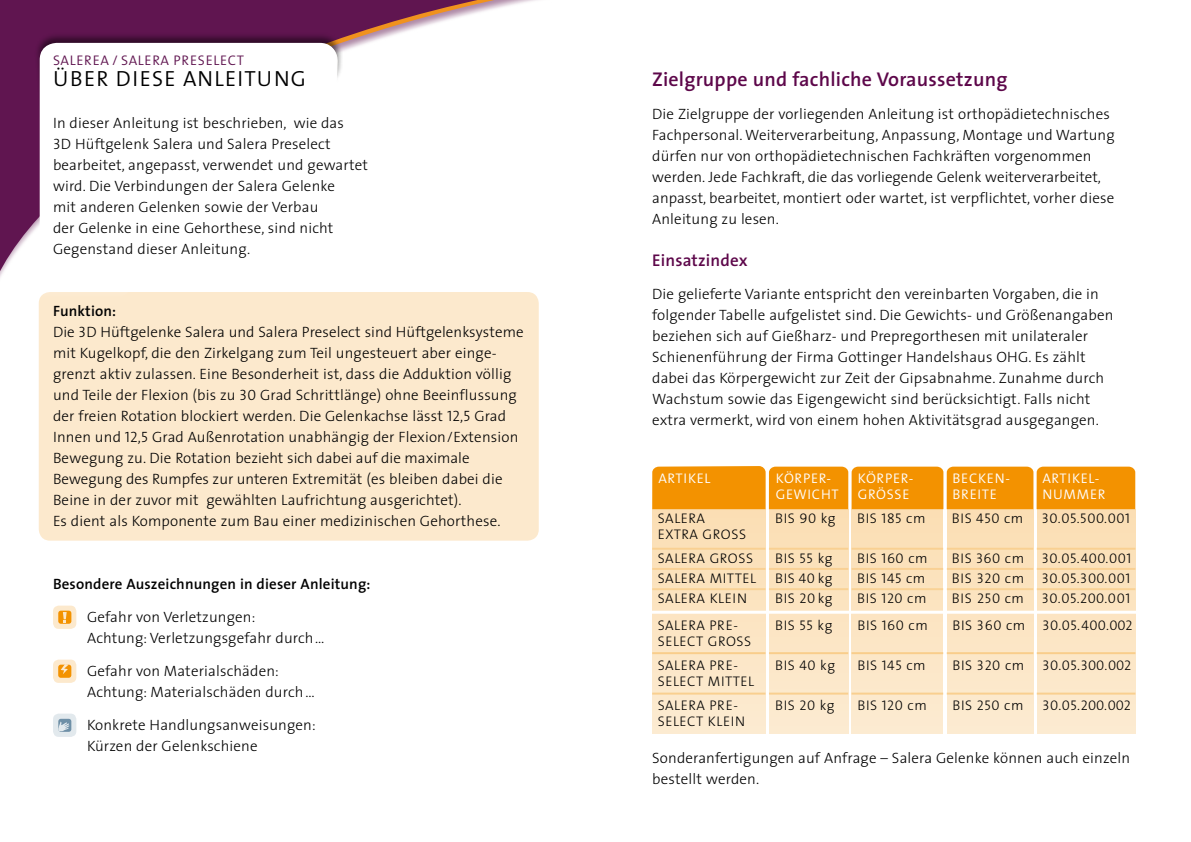
<style>
.page{position:relative;width:1191px;height:842px;background:#fff}
.page>*{position:absolute;margin:0;border:0;box-sizing:border-box;transform-origin:0 0}
.t1{font:22px "The Sans Semi Light Caps";letter-spacing:.06em;color:#000}
.t2{font:600 20px "The Sans";letter-spacing:.01em;color:#5d074a}
.t3{font:600 17px "The Sans";letter-spacing:.01em;color:#5d074a}
.t4{font:300 15px/21px "The Sans";letter-spacing:.01em;color:#000}
.t5{font:600 15px "The Sans";letter-spacing:.01em;color:#000}
.t6{font:14px/20px "The Sans Light Caps";letter-spacing:.04em;color:#000}
.t7{font:300 14px/16px "The Sans";letter-spacing:.05em;color:#fff}
.t8{font:14px "The Sans Light Caps";letter-spacing:.005em;color:#000}
.t9{font:14px "The Sans Semi Light Caps";letter-spacing:.05em;color:#601550}
.s1{font-family:"The Sans Light Caps";font-weight:400}
.s2{font-weight:600}
.s3{font-family:"The Sans";font-weight:300}
</style>
<div class="page">
<div style="left:39px;top:292px;width:500px;height:249px;background:#fce9cd;border-radius:11px"></div>
<svg style="left:0;top:0;width:539px;height:343px"></svg>
<div style="left:34px;top:32px;width:309px;height:118px;background:#000;opacity:.5"></div>
<svg style="left:40px;top:43px;width:297px;height:300px"></svg>
<svg style="left:53px;top:606px;width:23px;height:23px"></svg>
<svg style="left:53px;top:660px;width:23px;height:23px"></svg>
<svg style="left:53px;top:714px;width:23px;height:23px"></svg>
<div style="left:652px;top:509px;width:113px;height:225px;background:linear-gradient(to bottom,#fbdeb3,#fcebd2)"></div>
<hr style="left:652px;top:548px;width:113px;height:2px;background:#f39200">
<hr style="left:652px;top:568px;width:113px;height:2px;background:#f39200">
<hr style="left:652px;top:588px;width:113px;height:2px;background:#f39200">
<div style="left:769px;top:509px;width:79px;height:225px;background:linear-gradient(to bottom,#fbdeb3,#fcebd2)"></div>
<hr style="left:769px;top:548px;width:79px;height:2px;background:#f39200">
<hr style="left:769px;top:568px;width:79px;height:2px;background:#f39200">
<hr style="left:769px;top:588px;width:79px;height:2px;background:#f39200">
<div style="left:851px;top:509px;width:92px;height:225px;background:linear-gradient(to bottom,#fbdeb3,#fcebd2)"></div>
<hr style="left:851px;top:548px;width:92px;height:2px;background:#f39200">
<hr style="left:851px;top:568px;width:92px;height:2px;background:#f39200">
<hr style="left:851px;top:588px;width:92px;height:2px;background:#f39200">
<div style="left:946px;top:509px;width:87px;height:225px;background:linear-gradient(to bottom,#fbdeb3,#fcebd2)"></div>
<hr style="left:946px;top:548px;width:87px;height:2px;background:#f39200">
<hr style="left:946px;top:568px;width:87px;height:2px;background:#f39200">
<hr style="left:946px;top:588px;width:87px;height:2px;background:#f39200">
<div style="left:652px;top:466px;width:483px;height:43px;background:#f39200"></div>
<div style="left:1036px;top:509px;width:99px;height:225px;background:linear-gradient(to bottom,#fbdeb3,#fcebd2)"></div>
<hr style="left:1036px;top:548px;width:99px;height:2px;background:#f39200">
<hr style="left:1036px;top:568px;width:99px;height:2px;background:#f39200">
<hr style="left:1036px;top:588px;width:99px;height:2px;background:#f39200">
<hr style="left:652px;top:652px;width:113px;height:2px;background:#f39200">
<hr style="left:647px;top:611px;width:493px;height:3px;background:#fff">
<hr style="left:652px;top:693px;width:113px;height:2px;background:#f39200">
<hr style="left:769px;top:652px;width:79px;height:2px;background:#f39200">
<hr style="left:769px;top:693px;width:79px;height:2px;background:#f39200">
<hr style="left:851px;top:652px;width:92px;height:2px;background:#f39200">
<hr style="left:851px;top:693px;width:92px;height:2px;background:#f39200">
<hr style="left:946px;top:652px;width:87px;height:2px;background:#f39200">
<hr style="left:946px;top:693px;width:87px;height:2px;background:#f39200">
<hr style="left:1036px;top:652px;width:99px;height:2px;background:#f39200">
<hr style="left:1036px;top:693px;width:99px;height:2px;background:#f39200">
<p class="t9" style="left:53px;top:51px;width:193px">SALEREA / SALERA PRESELECT</p>
<h1 class="t1" style="left:53px;top:65px;width:252px">ÜBER DIESE ANLEITUNG</h1>
<p class="t4" style="left:53px;top:112px;width:316px">In dieser Anleitung ist beschrieben, wie das<br><span class="s1">3</span>D Hüftgelenk Salera und Salera Preselect bearbeitet, angepasst, verwendet und gewartet wird. Die Verbindungen der Salera Gelenke<br>mit anderen Gelenken sowie der Verbau<br>der Gelenke in eine Gehorthese, sind nicht Gegenstand dieser Anleitung.</p>
<p class="t4" style="left:53px;top:300px;width:472px"><span class="s2">Funktion:<br></span>Die <span class="s1">3</span>D Hüftgelenke Salera und Salera Preselect sind Hüftgelenksysteme mit Kugelkopf, die den Zirkelgang zum Teil ungesteuert aber einge&shy;grenzt aktiv zulassen. Eine Besonderheit ist, dass die Adduktion völlig und Teile der Flexion (bis zu <span class="s1">30</span> Grad Schrittlänge) ohne Beeinflussung der freien Rotation blockiert werden. Die Gelenkachse lässt <span class="s1">12,5</span> Grad Innen und <span class="s1">12,5</span> Grad Außenrotation unabhängig der Flexion/Extension Bewegung zu. Die Rotation bezieht sich dabei auf die maximale Bewegung des Rumpfes zur unteren Extremität (es bleiben dabei die Beine in der zuvor mit gewählten Laufrichtung ausgerichtet).<br>Es dient als Komponente zum Bau einer medizinischen Gehorthese.</p>
<p class="t5" style="left:53px;top:574px;width:319px">Besondere Auszeichnungen in dieser Anleitung:</p>
<p class="t4" style="left:87px;top:606px;width:239px">Gefahr von Verletzungen:<br>Achtung: Verletzungsgefahr durch …</p>
<p class="t4" style="left:87px;top:660px;width:229px">Gefahr von Materialschäden:<br>Achtung: Materialschäden durch …</p>
<p class="t4" style="left:87px;top:714px;width:230px">Konkrete Handlungsanweisungen:<br>Kürzen der Gelenkschiene</p>
<h2 class="t2" style="left:652px;top:67px;width:357px">Zielgruppe und fachliche Voraussetzung</h2>
<p class="t4" style="left:652px;top:103px;width:464px">Die Zielgruppe der vorliegenden Anleitung ist orthopädietechnisches Fachpersonal. Weiterverarbeitung, Anpassung, Montage und Wartung dürfen nur von orthopädietechnischen Fachkräften vorgenommen werden. Jede Fachkraft, die das vorliegende Gelenk weiterverarbeitet, anpasst, bearbeitet, montiert oder wartet, ist verpflichtet, vorher diese Anleitung zu lesen.</p>
<p class="t3" style="left:652px;top:250px;width:97px">Einsatzindex</p>
<p class="t4" style="left:652px;top:283px;width:463px">Die gelieferte Variante entspricht den vereinbarten Vorgaben, die in folgender Tabelle aufgelistet sind. Die Gewichts- und Größenangaben beziehen sich auf Gießharz- und Prepregorthesen mit unilateraler Schienenführung der Firma Gottinger Handelshaus OHG. Es zählt dabei das Körpergewicht zur Zeit der Gipsabnahme. Zunahme durch Wachstum sowie das Eigengewicht sind berücksichtigt. Falls nicht extra vermerkt, wird von einem hohen Aktivitätsgrad ausgegangen.</p>
<p class="t7" style="left:658px;top:470px;width:46px">ARTI KEL</p>
<p class="t6" style="left:658px;top:510px;width:90px;line-height:16px">SALERA<br>EXTRA GROSS</p>
<p class="t6" style="left:658px;top:548px;width:100px">SALERA GROSS<br>SALERA MITTEL<br>SALERA KLEIN</p>
<p class="t6" style="left:658px;top:617px;width:95px;line-height:16px">SALERA PRE-<br>SELECT GROSS</p>
<p class="t6" style="left:658px;top:657px;width:98px;line-height:16px">SALERA PRE-<br>SELECT MITTEL</p>
<p class="t6" style="left:658px;top:697px;width:89px;line-height:16px">SALERA PRE-<br>SELECT KLEIN</p>
<p class="t7" style="left:775px;top:470px;width:57px">KÖRPER-<br>GEWICHT</p>
<p class="t6" style="left:775px;top:508px;width:62px">BIS 90 <span class="s3">kg</span></p>
<p class="t6" style="left:775px;top:548px;width:59px;text-align:justify">BIS 55 <span class="s3">kg </span>BIS 40 <span class="s3">kg </span>BIS 20 <span class="s3">kg</span></p>
<p class="t6" style="left:775px;top:615px;width:59px">BIS 55 <span class="s3">kg</span></p>
<p class="t6" style="left:775px;top:655px;width:61px">BIS 40 <span class="s3">kg</span></p>
<p class="t6" style="left:775px;top:695px;width:61px">BIS 20 <span class="s3">kg</span></p>
<p class="t7" style="left:857px;top:470px;width:57px">KÖRPER-<br>GRÖSSE</p>
<p class="t6" style="left:857px;top:508px;width:70px">BIS 185 <span class="s3">cm</span></p>
<p class="t6" style="left:857px;top:548px;width:72px">BIS 160 <span class="s3">cm<br></span>BIS 145 <span class="s3">cm<br></span>BIS 120 <span class="s3">cm</span></p>
<p class="t6" style="left:857px;top:615px;width:72px">BIS 160 <span class="s3">cm</span></p>
<p class="t6" style="left:857px;top:655px;width:70px">BIS 145 <span class="s3">cm</span></p>
<p class="t6" style="left:857px;top:695px;width:71px">BIS 120 <span class="s3">cm</span></p>
<p class="t7" style="left:952px;top:470px;width:59px">BECKEN-<br>BREITE</p>
<p class="t6" style="left:952px;top:508px;width:73px">BIS 450 <span class="s3">cm</span></p>
<p class="t6" style="left:952px;top:548px;width:74px;text-align:justify">BIS 360 <span class="s3">cm </span>BIS 320 <span class="s3">cm </span>BIS 250 <span class="s3">cm</span></p>
<p class="t6" style="left:952px;top:615px;width:74px">BIS 360 <span class="s3">cm</span></p>
<p class="t6" style="left:952px;top:655px;width:73px">BIS 320 <span class="s3">cm</span></p>
<p class="t6" style="left:952px;top:695px;width:72px">BIS 250 <span class="s3">cm</span></p>
<p class="t7" style="left:1042px;top:470px;width:59px">ARTI KEL-<br>NUMMER</p>
<p class="t6" style="left:1041px;top:508px;width:90px">30.05.500.001</p>
<p class="t6" style="left:1041px;top:548px;width:91px;text-align:justify">30.05.400.001<br>30.05.300.001<br>30.05.200.001</p>
<p class="t6" style="left:1042px;top:615px;width:91px">30.05.400.002</p>
<p class="t8" style="left:1042px;top:656px;width:90px">30.05.300.002</p>
<p class="t8" style="left:1042px;top:696px;width:90px">30.05.200.002</p>
<p class="t4" style="left:652px;top:747px;width:479px">Sonderanfertigungen auf Anfrage – Salera Gelenke können auch einzeln bestellt werden.</p>
</div>
